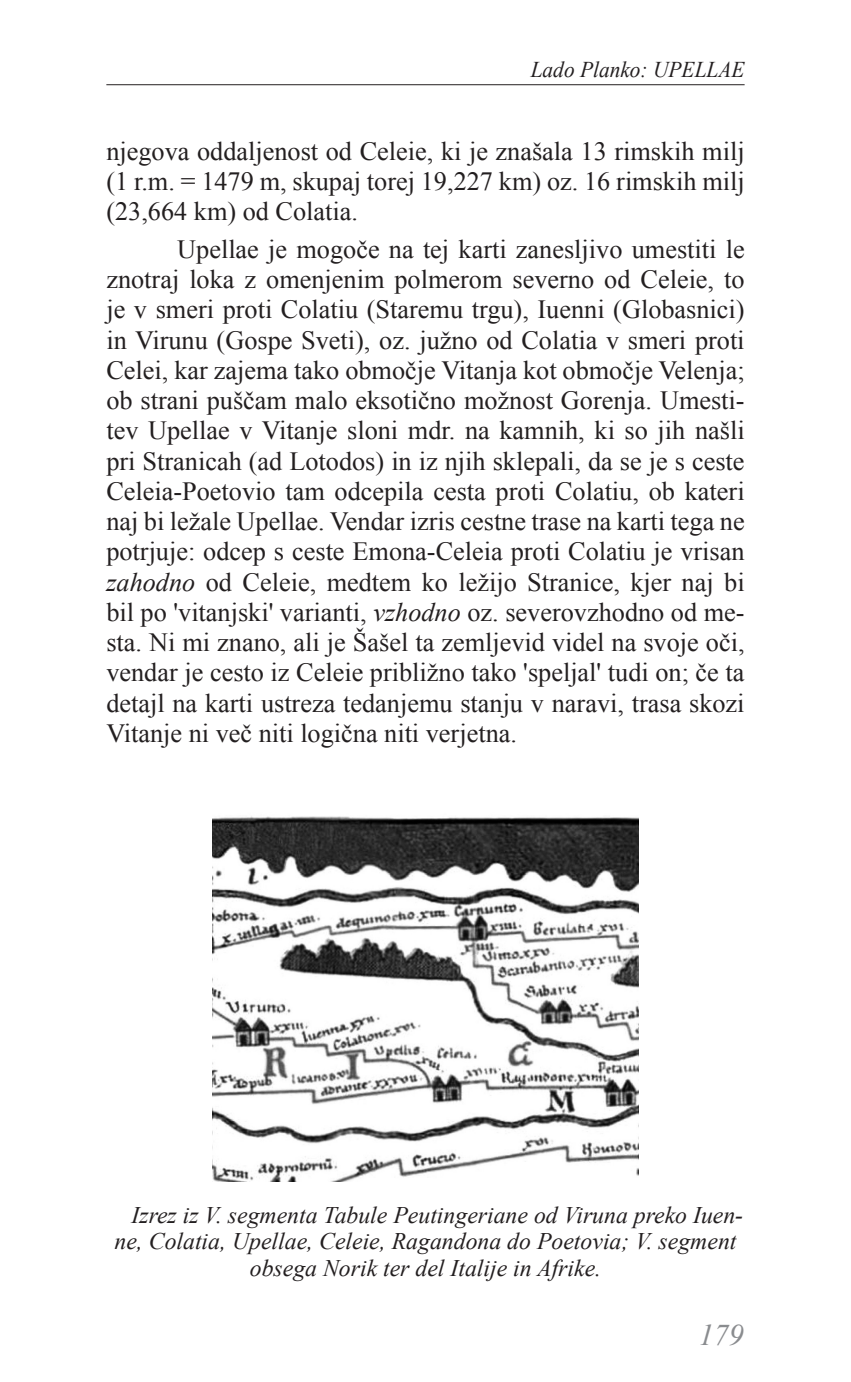
<style>
.page{position:relative;width:851px;height:1382px;background:#fff}
.page>*{position:absolute;margin:0;border:0;box-sizing:border-box;transform-origin:0 0}
.t1{font:italic 30px "Times New Roman";color:#8a8c8f}
.BESEDILO-SR-01{font:26.25px/30.2px "Times New Roman";color:#231f20;text-align:justify}
.Slike-01{font:italic 23.75px "Times New Roman";color:#231f20}
.t2{font:italic 22.5px "Times New Roman";color:#231f20;scale:.95 1}
.s1{font-style:italic}
</style>
<div class="page">
<hr style="left:106px;top:84px;width:638px;height:1px;background:#231f20">
<img style="left:213px;top:816px;width:425px;height:365px">
<p class="t2" style="left:530px;top:54px;width:227px">Lado Planko: UPELLAE</p>
<p class="BESEDILO-SR-01" style="left:106px;top:136px;width:639px">njegova oddaljenost od Celeie, ki je znašala 13 rimskih milj (1 r.m. = 1479 m, skupaj torej 19,227 km) oz. 16 rimskih milj (23,664 km) od Colatia.</p>
<p class="BESEDILO-SR-01" style="left:106px;top:233px;width:639px;text-indent:71px">Upellae je mogoče na tej karti zanesljivo umestiti le znotraj loka z omenjenim polmerom severno od Celeie, to je v smeri proti Colatiu (Staremu trgu), Iuenni (Globasnici) in Virunu (Gospe Sveti), oz. južno od Colatia v smeri proti Celei, kar zajema tako območje Vitanja kot območje Velenja; ob strani puščam malo eksotično možnost Gorenja. Umesti&shy;tev Upellae v Vitanje sloni mdr. na kamnih, ki so jih našli pri Stranicah (ad Lotodos) in iz njih sklepali, da se je s ceste Celeia-Poetovio tam odcepila cesta proti Colatiu, ob kateri naj bi ležale Upellae. Vendar izris cestne trase na karti tega ne potrjuje: odcep s ceste Emona-Celeia proti Colatiu je vrisan <span class="s1">zahodno</span> od Celeie, medtem ko ležijo Stranice, kjer naj bi bil po 'vitanjski' varianti, <span class="s1">vzhodno</span> oz. severovzhodno od me&shy;sta. Ni mi znano, ali je Šašel ta zemljevid videl na svoje oči, vendar je cesto iz Celeie približno tako 'speljal' tudi on; če ta detajl na karti ustreza tedanjemu stanju v naravi, trasa skozi Vitanje ni več niti logična niti verjetna.</p>
<p class="Slike-01" style="left:131px;top:1199px;width:613px">Izrez iz V. segmenta Tabule Peutingeriane od Viruna preko Iuen-</p>
<p class="Slike-01" style="left:114px;top:1225px;width:623px">ne, Colatia, Upellae, Celeie, Ragandona do Poetovia; V. segment</p>
<p class="Slike-01" style="left:250px;top:1251px;width:353px">obsega Norik ter del Italije in Afrike.</p>
<p class="t1" style="left:698px;top:1315px;width:46px">179</p>
</div>
